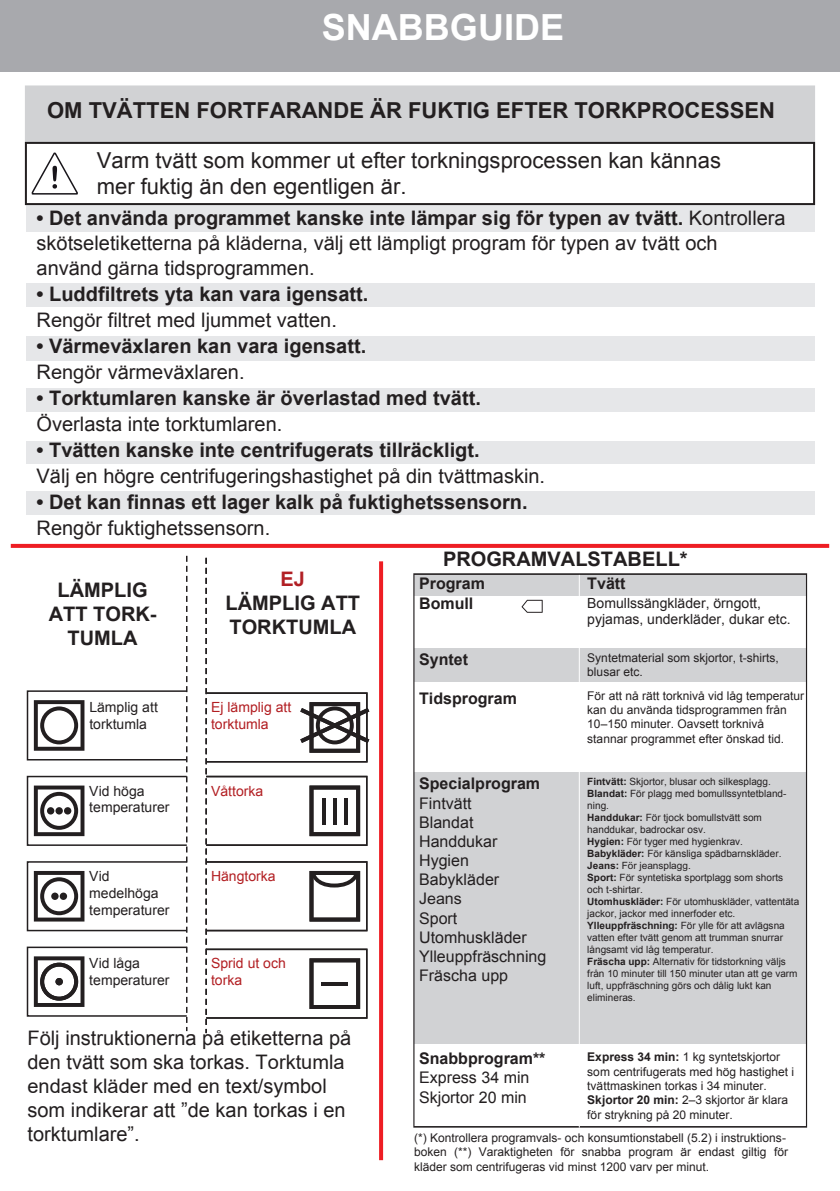
<style>
.page{position:relative;width:840px;height:1191px;background:#fff}
.page>*{position:absolute;margin:0;border:0;box-sizing:border-box;transform-origin:0 0}
.t1{font:700 36px "Arial";color:#fff}
.t2{font:22px/26.4px "Arial";color:#231f20}
.t3{font:700 22px "Arial";color:#231f20}
.t4{font:20px/24px "Arial";color:#231f20}
.t5{font:700 20px/24px "Arial";color:#231f20}
.t6{font:700 20px "Arial";color:#b11f24}
.t7{font:16px/19.2px "Arial";color:#231f20}
.t8{font:700 16px "Arial";color:#231f20}
.t9{font:14px/16.8px "Arial";color:#231f20}
.t10{font:14px/16.8px "Arial";color:#b21e22}
.t11{font:12px/14.4px "Arial";color:#231f20}
.t12{font:10px/12px "Arial";color:#231f20}
.s1{font-style:inherit}
.s2{font-weight:700}
.s3{font-weight:400}
</style>
<div class="page">
<div style="left:25px;top:85px;width:789px;height:59px;background:#d1d2d4;border:2px solid #d1d2d4"></div>
<div style="left:26px;top:204px;width:787px;height:28px;background:#e6e7e9"></div>
<div style="left:26px;top:284px;width:787px;height:23px;background:#e6e7e9"></div>
<div style="left:26px;top:336px;width:787px;height:24px;background:#e6e7e9"></div>
<div style="left:26px;top:388px;width:787px;height:24px;background:#e6e7e9"></div>
<div style="left:26px;top:441px;width:787px;height:23px;background:#e6e7e9"></div>
<div style="left:26px;top:491px;width:787px;height:23px;background:#e6e7e9"></div>
<div style="left:25px;top:142px;width:789px;height:63px;border:2px solid #231f20"></div>
<svg style="left:31px;top:153px;width:46px;height:42px"></svg>
<div style="left:0;top:0;width:839px;height:71px;background:#a8a9ad"></div>
<svg style="left:11px;top:544px;width:817px;height:4px;background:#ee2228"></svg>
<svg style="left:186px;top:556px;width:1px;height:475px"></svg>
<div style="left:27px;top:690px;width:160px;height:70px;border:2px solid #231f20"></div>
<svg style="left:34px;top:700px;width:50px;height:50px"></svg>
<div style="left:27px;top:776px;width:160px;height:70px;border:2px solid #231f20"></div>
<svg style="left:34px;top:785px;width:50px;height:51px"></svg>
<div style="left:47px;top:807px;width:7px;height:7px;background:#231f20;border-radius:50%"></div>
<div style="left:55px;top:807px;width:8px;height:7px;background:#231f20;border-radius:50%"></div>
<div style="left:64px;top:807px;width:7px;height:7px;background:#231f20;border-radius:50%"></div>
<div style="left:27px;top:861px;width:160px;height:70px;border:2px solid #231f20"></div>
<svg style="left:34px;top:871px;width:50px;height:50px"></svg>
<div style="left:51px;top:892px;width:8px;height:8px;background:#231f20;border-radius:50%"></div>
<div style="left:60px;top:892px;width:7px;height:8px;background:#231f20;border-radius:50%"></div>
<div style="left:27px;top:946px;width:160px;height:70px;border:2px solid #231f20"></div>
<svg style="left:34px;top:956px;width:50px;height:51px"></svg>
<div style="left:55px;top:978px;width:8px;height:7px;background:#231f20;border-radius:50%"></div>
<svg style="left:205px;top:558px;width:2px;height:475px"></svg>
<div style="left:205px;top:692px;width:162px;height:70px;border:2px solid #231f20"></div>
<svg style="left:300px;top:702px;width:69px;height:50px"></svg>
<div style="left:205px;top:776px;width:162px;height:70px;border:2px solid #231f20"></div>
<svg style="left:309px;top:785px;width:51px;height:51px"></svg>
<svg style="left:321px;top:798px;width:4px;height:26px"></svg>
<svg style="left:332px;top:798px;width:4px;height:26px"></svg>
<svg style="left:343px;top:798px;width:4px;height:26px"></svg>
<div style="left:205px;top:861px;width:162px;height:70px;border:2px solid #231f20"></div>
<svg style="left:309px;top:871px;width:51px;height:50px"></svg>
<div style="left:205px;top:948px;width:162px;height:70px;border:2px solid #231f20"></div>
<svg style="left:309px;top:958px;width:51px;height:51px"></svg>
<svg style="left:321px;top:981px;width:27px;height:4px"></svg>
<svg style="left:379px;top:561px;width:4px;height:599px;background:#ee2227"></svg>
<svg style="left:413px;top:573px;width:393px;height:554px;fill:#d1d2d4"></svg>
<hr style="left:578px;top:575px;width:1px;height:552px;background:#fff">
<h1 class="t1" style="left:322px;top:1px;width:243px">SNABBGUIDE</h1>
<h2 class="t3" style="left:47px;top:96px;width:729px"><span class="s1">OM TVÄTTEN FORTFARANDE ÄR</span> FUKTIG EFTER TORKPROCESSEN</h2>
<h2 class="t2" style="left:97px;top:147px;width:625px">Varm tvätt som kommer ut efter torkningsprocessen kan kännas mer fuktig än den egentligen är.</h2>
<h3 class="t4" style="left:37px;top:206px;width:750px;line-height:25px"><span class="s2">• Det använda programmet kanske inte lämpar sig för typen av tvätt.</span> Kontrollera skötseletiketterna på <span class="s1">kläderna</span>, välj ett lämpligt program för typen av tvätt och använd <span class="s1">gärna</span> tidsprogrammen.</h3>
<h3 class="t5" style="left:37px;top:282px;width:333px;line-height:26px">• Luddfiltrets yta kan vara igensatt.<br><span class="s3">Rengör</span> <span class="s3">filtret med ljummet vatten.</span></h3>
<h3 class="t5" style="left:37px;top:334px;width:331px;line-height:26px">• Värmeväxlaren kan vara igensatt.<br><span class="s3">Rengör</span> <span class="s3">värmeväxlaren.</span></h3>
<h3 class="t5" style="left:37px;top:387px;width:445px">• Torktumlaren kanske är överlastad med tvätt.</h3>
<h3 class="t4" style="left:37px;top:412px;width:247px">Överlasta inte torktumlaren.</h3>
<h3 class="t5" style="left:37px;top:439px;width:444px">• Tvätten kanske inte centrifugerats tillräckligt.</h3>
<h3 class="t4" style="left:37px;top:464px;width:510px">Välj en högre centrifugeringshastighet på din tvättmaskin.</h3>
<h3 class="t5" style="left:37px;top:491px;width:492px">• Det kan finnas ett lager kalk på fuktighetssensorn.</h3>
<h3 class="t4" style="left:37px;top:516px;width:235px">Rengör fuktighetssensorn.</h3>
<h3 class="t5" style="left:49px;top:579px;width:109px;text-align:center">LÄMPLIG<br>ATT TORK-<br>TUMLA</h3>
<h3 class="t6" style="left:280px;top:565px;width:26px">EJ</h3>
<h3 class="t5" style="left:225px;top:591px;width:136px">LÄMPLIG ATT<br>TORKTUMLA</h3>
<h3 class="t9" style="left:89px;top:699px;width:70px">Lämplig att torktumla</h3>
<h3 class="t10" style="left:211px;top:698px;width:82px">Ej lämplig att torktumla</h3>
<h3 class="t9" style="left:89px;top:782px;width:82px">Vid höga temperaturer</h3>
<h3 class="t10" style="left:211px;top:782px;width:54px">Våttorka</h3>
<h3 class="t9" style="left:89px;top:867px;width:82px">Vid medelhöga temperaturer</h3>
<h3 class="t10" style="left:211px;top:867px;width:66px">Hängtorka</h3>
<h3 class="t9" style="left:89px;top:955px;width:82px">Vid låga temperaturer</h3>
<h3 class="t10" style="left:211px;top:955px;width:76px">Sprid ut och torka</h3>
<h3 class="t4" style="left:27px;top:1026px;width:325px">Följ instruktionerna på etiketterna på den tvätt som ska torkas. <span class="s1">Torktumla endast kläder med en</span> text/symbol som indikerar att ”de kan torkas i en torktumlare”.</h3>
<h3 class="t5" style="left:443px;top:547px;width:246px">PROGRAMVALSTABELL*</h3>
<h3 class="t8" style="left:419px;top:572px;width:67px">Program</h3>
<h3 class="t8" style="left:587px;top:572px;width:40px">Tvätt</h3>
<h3 class="t8" style="left:419px;top:593px;width:56px">Bomull</h3>
<h3 class="t9" style="left:587px;top:594px;width:205px">Bomullssängkläder, örngott, pyjamas, underkläder, dukar etc.</h3>
<h3 class="t8" style="left:419px;top:648px;width:50px">Syntet</h3>
<p class="t11" style="left:587px;top:650px;width:193px">Syntetmaterial som skjortor, t-shirts, blusar etc.</p>
<h3 class="t8" style="left:419px;top:688px;width:99px">Tidsprogram</h3>
<p class="t11" style="left:587px;top:688px;width:218px">För att nå rätt torknivå vid låg temperatur kan du använda tidsprogrammen från 10–150 minuter. Oavsett torknivå stannar programmet efter önskad tid.</p>
<h3 class="t8" style="left:419px;top:773px;width:122px">Specialprogram</h3>
<h3 class="t7" style="left:419px;top:793px;width:129px">Fintvätt<br>Blandat<br>Handdukar<br>Hygien<br>Babykläder<br>Jeans<br>Sport<br>Utomhuskläder<br>Ylleuppfräschning<br>Fräscha upp</h3>
<p class="t12" style="left:587px;top:775px;width:213px"><span class="s2">Fintvätt:</span> Skjortor, blusar och silkesplagg.<br><span class="s2">Blandat:</span> För plagg med bomullssyntetbland&shy;ning.<br><span class="s2">Handdukar:</span> För tjock bomullstvätt som handdukar, badrockar osv.<br><span class="s2">Hygien:</span> För tyger med hygienkrav.<br><span class="s2">Babykläder:</span> För känsliga spädbarnskläder.<br><span class="s2">Jeans:</span> För jeansplagg.<br><span class="s2">Sport:</span> För syntetiska sportplagg som shorts och t-shirtar.<br><span class="s2">Utomhuskläder:</span> För utomhuskläder, vattentäta jackor, jackor med innerfoder etc.<br><span class="s2">Ylleuppfräschning:</span> För ylle för att avlägsna vatten efter tvätt genom att trumman snurrar långsamt vid låg temperatur.<br><span class="s2">Fräscha upp:</span> Alternativ för tidstorkning väljs från 10 minuter till 150 minuter utan att ge varm luft, uppfräschning görs och dålig lukt kan elimineras.</p>
<h3 class="t8" style="left:419px;top:1048px;width:128px">Snabbprogram**</h3>
<h3 class="t7" style="left:419px;top:1068px;width:112px">Express 34 min<br>Skjortor 20 min</h3>
<p class="t11" style="left:587px;top:1050px;width:208px"><span class="s2">Express 34 min:</span> 1 kg syntetskjortor som centrifugerats med hög hastighet i tvättmaskinen torkas i 34 minuter.<br><span class="s2">Skjortor 20 min:</span> 2–3 skjortor är klara för strykning på 20 minuter.</p>
<p class="t11" style="left:414px;top:1130px;width:375px">(*) Kontrollera programvals- och konsumtionstabell (5.2) i instruktions&shy;boken (**) Varaktigheten för snabba program är endast giltig för kläder som centrifugeras vid <span class="s1">minst 1200</span> varv per minut.</p>
</div>
